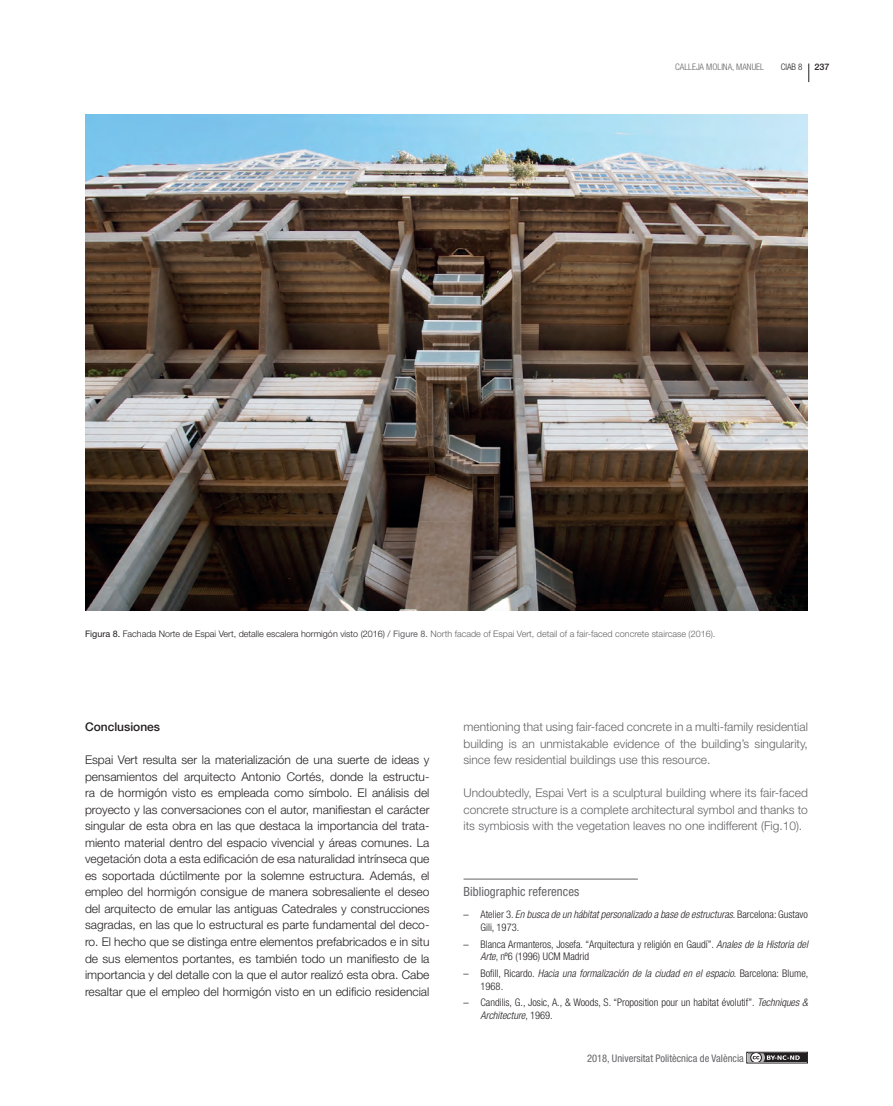
<style>
.page{position:relative;width:893px;height:1106px;background:#fff}
.page>*{position:absolute;margin:0;border:0;box-sizing:border-box;transform-origin:0 0}
.t1{font:condensed 12.75px "Helvetica Neue LT Std";letter-spacing:.005em;color:#636366}
.t2{font:300 12px/16.5px "Helvetica Neue LT Std";color:#231f20;text-align:justify}
.t3{font:300 12px/16.5px "Helvetica Neue LT Std";color:#636366;text-align:justify}
.t4{font:500 12px "Helvetica Neue LT Std";color:#231f20}
.t5{font:300 condensed 10.5px/12.6px "Helvetica Neue LT Std";color:#231f20}
.t6{font:italic 300 condensed 10.5px/12.6px "Helvetica Neue LT Std";color:#231f20}
.t7{font:condensed 10.5px "Helvetica Neue LT Std";color:#636366}
.t8{font:300 9px "Helvetica Neue LT Std";color:#636366}
.t9{font:300 condensed 9px "Helvetica Neue LT Std";color:#636366}
.t10{font:300 condensed 9px "Helvetica Neue LT Std";color:#231f20}
.t11{font:500 9px "Helvetica Neue LT Std";color:#231f20}
.s1{font-weight:400;color:#231f20}
.s2{color:#231f20}
.s3{font-weight:400}
.s4{font-style:normal;font-stretch:normal}
.s5{font-style:normal}
.s6{font-stretch:normal}
.s7{font-style:italic}
</style>
<div class="page">
<svg style="left:808px;top:64px;width:1px;height:18px"></svg>
<div style="left:746px;top:1051px;width:62px;height:12px;border:1px solid #231f20"></div>
<div style="left:748px;top:1053px;width:58px;height:8px;background:#231f20"></div>
<svg style="left:748px;top:1053px;width:52px;height:8px"></svg>
<hr style="left:463px;top:878px;width:175px;height:1px;background:#636366">
<img style="left:85px;top:115px;width:723px;height:495px">
<p class="t9" style="left:675px;top:62px;width:90px">CALLEJA MOLINA, MANUEL</p>
<p class="t10" style="left:781px;top:62px;width:23px">CIAB 8</p>
<p class="t11" style="left:814px;top:62px;width:17px">237</p>
<p class="t8" style="left:85px;top:628px;width:632px"><span class="s1">Figura 8.</span> <span class="s2">Fachada Norte de Espai Vert, detalle escalera hormigón visto (2016) /</span> <span class="s3">Figure 8.</span> North facade of Espai Vert, detail of a fair-faced concrete staircase (2016).</p>
<p class="t4" style="left:85px;top:720px;width:77px">Conclusiones</p>
<p class="t2" style="left:85px;top:751px;width:346px">Espai Vert resulta ser la materialización de una suerte de ideas y pensamientos del arquitecto Antonio Cortés, donde la estructu&shy;ra de hormigón visto es empleada como símbolo. El análisis del proyecto y las conversaciones con el autor, manifiestan el carácter singular de esta obra en las que destaca la importancia del trata&shy;miento material dentro del espacio vivencial y áreas comunes. La vegetación dota a esta edificación de esa naturalidad intrínseca que es soportada dúctilmente por la solemne estructura. Además, el empleo del hormigón consigue de manera sobresaliente el deseo del arquitecto de emular las antiguas Catedrales y construcciones sagradas, en las que lo estructural es parte fundamental del deco&shy;ro. El hecho que se distinga entre elementos prefabricados e in situ de sus elementos portantes, es también todo un manifiesto de la importancia y del detalle con la que el autor realizó esta obra. Cabe resaltar que el empleo del hormigón visto en un edificio residencial</p>
<p class="t3" style="left:463px;top:718px;width:346px">mentioning that using fair-faced concrete in a multi-family residential building is an unmistakable evidence of the building’s singularity, since few residential buildings use this resource.</p>
<p class="t3" style="left:463px;top:784px;width:346px">Undoubtedly, Espai Vert is a sculptural building where its fair-faced concrete structure is a complete architectural symbol and thanks to its symbiosis with the vegetation leaves no one indifferent (Fig.10).</p>
<p class="t1" style="left:463px;top:884px;width:117px">Bibliographic references</p>
<p class="t6" style="left:480px;top:908px;width:329px;text-indent:-17px"><span class="s4">–</span> <span class="s5">Atelier 3.</span> En busca de un hábitat personalizado a base de estructuras<span class="s5">. Barcelona: Gustavo<br>Gili, 1973.</span></p>
<p class="t5" style="left:480px;top:937px;width:329px;text-indent:-17px"><span class="s6">–</span> Blanca Armanteros, Josefa. “Arquitectura y religión en Gaudí”. <span class="s7">Anales de la Historia del<br>Arte</span>, nº6 (1996) UCM Madrid</p>
<p class="t6" style="left:480px;top:967px;width:329px;text-indent:-17px"><span class="s4">–</span> <span class="s5">Bofill, Ricardo.</span> Hacia una formalización de la ciudad en el espacio<span class="s5">. Barcelona: Blume,<br>1968.</span></p>
<p class="t5" style="left:480px;top:996px;width:329px;text-indent:-17px"><span class="s6">–</span> Candilis, G., Josic, A., &amp; Woods, S. “Proposition pour un habitat évolutif”. <span class="s7">Techniques &amp;<br>Architecture</span>, 1969.</p>
<p class="t7" style="left:587px;top:1051px;width:158px">2018, Universitat Politècnica de València</p>
</div>
